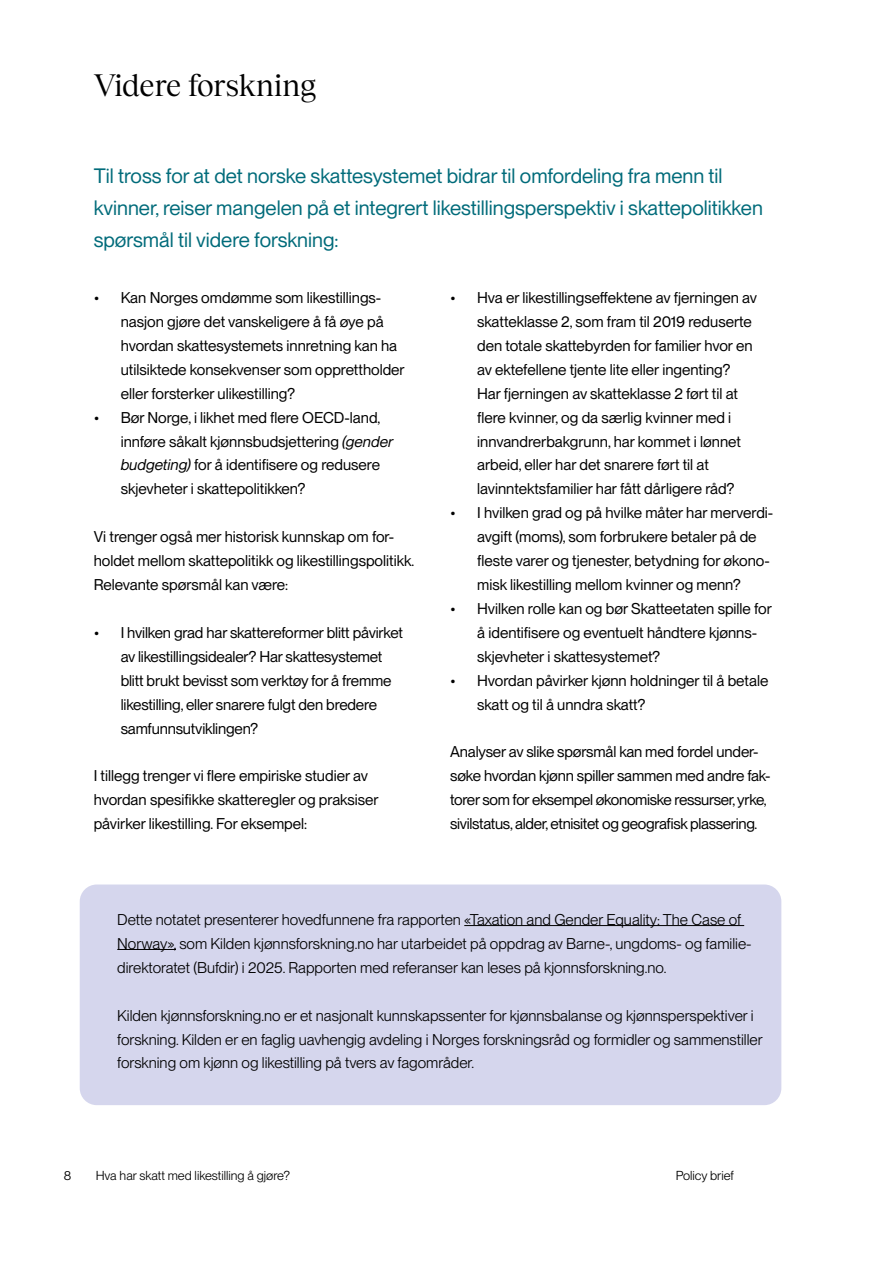
<style>
.page{position:relative;width:893px;height:1263px;background:#fff}
.page>*{position:absolute;margin:0;border:0;box-sizing:border-box;transform-origin:0 0}
.t1{font:30.6px "Tobias TRIAL";letter-spacing:-.005em;color:#000}
.t2{font:20.4px/32px "PP Neue Montreal";color:#006b7a}
.t3{font:15.3px/23.9px "PP Neue Montreal";color:#000}
.t4{font:15.3px/23.9px "PP Neue Montreal";color:#000}
.t5{font:15.3px/23.9px "PP Neue Montreal";letter-spacing:-.02em;color:#000}
.t6{font:12.75px "PP Neue Montreal";color:#000}
.s1{font-style:italic}
</style>
<div class="page">
<div style="left:80px;top:884px;width:701px;height:221px;background:#d5d6ed;border-radius:17px"></div>
<hr style="left:464px;top:925px;width:280px;height:1px;background:#000">
<hr style="left:117px;top:949px;width:59px;height:1px;background:#000">
<h1 class="t1" style="left:94px;top:61px;width:224px">Videre forskning</h1>
<h2 class="t2" style="left:94px;top:160px;width:671px">Til tross for at det norske skattesystemet bidrar til omfordeling fra menn til kvinner, reiser mangelen på et integrert likestillingsperspektiv i skattepolitikken spørsmål til videre forskning:</h2>
<p class="t3" style="left:121px;top:286px;width:286px;text-indent:-27px">• Kan Norges omdømme som likestillings&shy;nasjon gjøre det vanskeligere å få øye på hvordan skattesystemets innretning kan ha utilsiktede konsekvenser som opprettholder eller forsterker ulikestilling?</p>
<p class="t3" style="left:121px;top:405px;width:274px;text-indent:-27px">• Bør Norge, i likhet med flere OECD-land, innføre såkalt kjønnsbudsjettering <span class="s1">(gender budgeting)</span> for å identifisere og redusere skjevheter i skattepolitikken?</p>
<p class="t3" style="left:94px;top:525px;width:322px">Vi trenger også mer historisk kunnskap om for&shy;holdet mellom skattepolitikk og likestillingspolitikk.<br>Relevante spørsmål kan være:</p>
<p class="t3" style="left:121px;top:620px;width:284px;text-indent:-27px">• I hvilken grad har skattereformer blitt påvirket av likestillingsidealer? Har skattesystemet blitt brukt bevisst som verktøy for å fremme likestilling, eller snarere fulgt den bredere samfunnsutviklingen?</p>
<p class="t3" style="left:94px;top:764px;width:286px">I tillegg trenger vi flere empiriske studier av hvordan spesifikke skatteregler og praksiser påvirker likestilling. For eksempel:</p>
<p class="t3" style="left:477px;top:286px;width:281px;text-indent:-27px">• Hva er likestillingseffektene av fjerningen av skatteklasse 2, som fram til 2019 reduserte den totale skattebyrden for familier hvor en av ektefellene tjente lite eller ingenting?<br>Har fjerningen av skatteklasse 2 ført til at flere kvinner, og da særlig kvinner med i innvandrerbakgrunn, har kommet i lønnet arbeid, eller har det snarere ført til at lavinntektsfamilier har fått dårligere råd?</p>
<p class="t3" style="left:477px;top:501px;width:296px;text-indent:-27px">• I hvilken grad og på hvilke måter har merverdi&shy;avgift (moms), som forbrukere betaler på de fleste varer og tjenester, betydning for økono&shy;misk likestilling mellom kvinner og menn?</p>
<p class="t3" style="left:477px;top:597px;width:296px;text-indent:-27px">• Hvilken rolle kan og bør Skatteetaten spille for å identifisere og eventuelt håndtere kjønns&shy;skjevheter i skattesystemet?</p>
<p class="t3" style="left:477px;top:668px;width:293px;text-indent:-27px">• Hvordan påvirker kjønn holdninger til å betale skatt og til å unndra skatt?</p>
<p class="t5" style="left:450px;top:740px;width:322px">Analyser av slike spørsmål kan med fordel under&shy;søke hvordan kjønn spiller sammen med andre fak&shy;torer som for eksempel økonomiske ressurser, yrke, sivilstatus, alder, etnisitet og geografisk plassering.</p>
<p class="t4" style="left:117px;top:907px;width:634px">Dette notatet presenterer hovedfunnene fra rapporten «Taxation and Gender Equality: The Case of<br>Norway», som Kilden kjønnsforskning.no har utarbeidet på oppdrag av Barne-, ungdoms- og familie&shy;direktoratet (Bufdir) i 2025. Rapporten med referanser kan leses på kjonnsforskning.no.</p>
<p class="t4" style="left:117px;top:1003px;width:647px">Kilden kjønnsforskning.no er et nasjonalt kunnskapssenter for kjønnsbalanse og kjønnsperspektiver i forskning. Kilden er en faglig uavhengig avdeling i Norges forskningsråd og formidler og sammenstiller forskning om kjønn og likestilling på tvers av fagområder.</p>
<p class="t6" style="left:64px;top:1168px;width:9px">8</p>
<p class="t6" style="left:96px;top:1168px;width:196px">Hva har skatt med likestilling å gjøre?</p>
<p class="t6" style="left:676px;top:1168px;width:60px">Policy brief</p>
</div>
